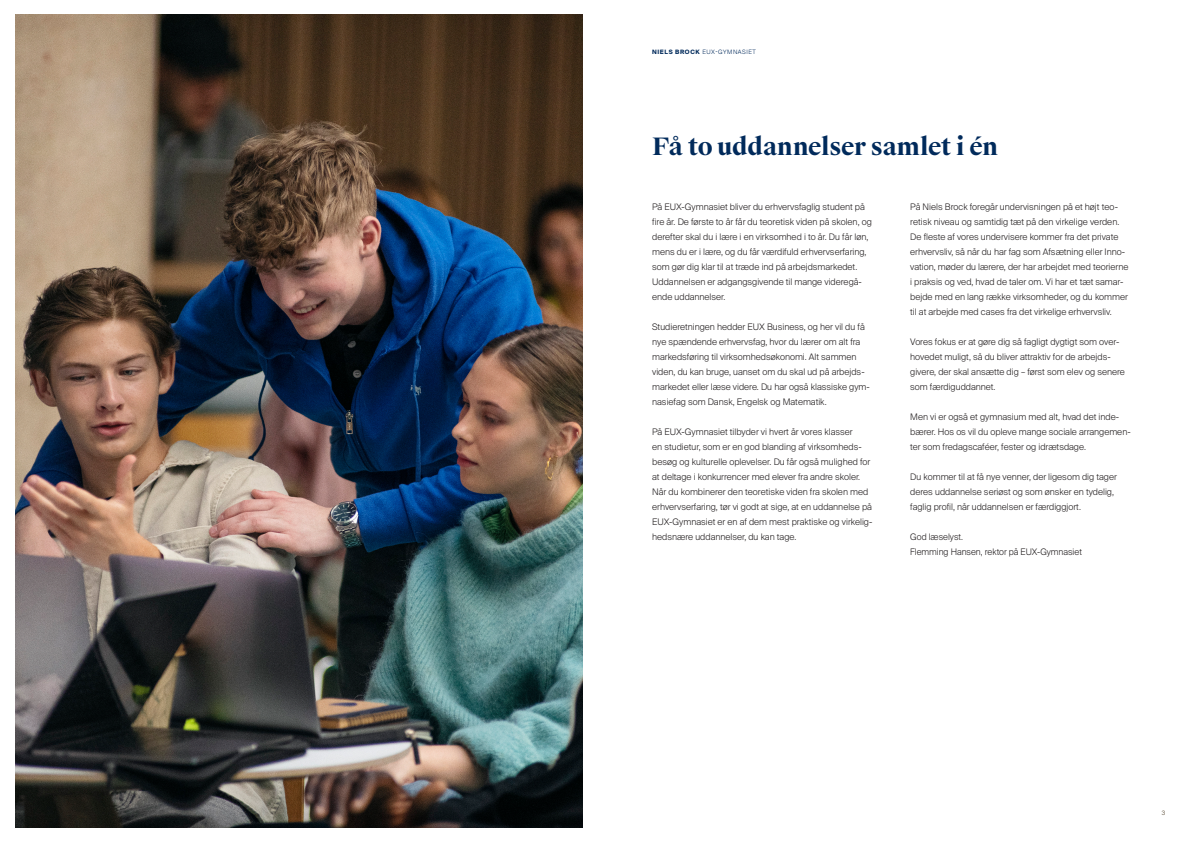
<style>
.page{position:relative;width:1191px;height:842px;background:#fff}
.page>*{position:absolute;margin:0;border:0;box-sizing:border-box;transform-origin:0 0}
.overskrift{font:700 24px "Suisse Works";letter-spacing:-.015em;color:#002a5b}
.brød{font:300 9px/15px "Suisse Intl";color:#231f20}
.Brød{font:300 9px "Suisse Intl";color:#231f20}
.t1{font:300 6px "Suisse Intl";letter-spacing:.1em;color:#002a5b}
.t2{font:300 6px "Suisse Intl";color:#564630}
.s1{font-weight:700}
</style>
<div class="page">
<img style="left:16px;top:14px;width:567px;height:814px">
<p class="t1" style="left:652px;top:49px;width:105px"><span class="s1">NIELS BROCK</span> EUX-GYMNASIET</p>
<p class="overskrift" style="left:652px;top:132px;width:347px">Få to uddannelser samlet i én</p>
<p class="brød" style="left:652px;top:199px;width:221px">På EUX-Gymnasiet bliver du erhvervsfaglig student på fire år. De første to år får du teoretisk viden på skolen, og derefter skal du i lære i en virksomhed i to år. Du får løn, mens du er i lære, og du får værdifuld erhvervserfaring, som gør dig klar til at træde ind på arbejdsmarkedet.<br>Uddannelsen er adgangsgivende til mange videregå&shy;ende uddannelser.</p>
<p class="brød" style="left:652px;top:319px;width:219px">Studieretningen hedder EUX Business, og her vil du få nye spændende erhvervsfag, hvor du lærer om alt fra markedsføring til virksomhedsøkonomi. Alt sammen viden, du kan bruge, uanset om du skal ud på arbejds&shy;markedet eller læse videre. Du har også klassiske gym&shy;nasiefag som Dansk, Engelsk og Matematik.</p>
<p class="brød" style="left:652px;top:424px;width:222px">På EUX-Gymnasiet tilbyder vi hvert år vores klasser<br>en studietur, som er en god blanding af virksomheds&shy;besøg og kulturelle oplevelser. Du får også mulighed for at deltage i konkurrencer med elever fra andre skoler.<br>Når du kombinerer den teoretiske viden fra skolen med erhvervserfaring, tør vi godt at sige, at en uddannelse på EUX-Gymnasiet er en af dem mest praktiske og virkelig&shy;hedsnære uddannelser, du kan tage.</p>
<p class="brød" style="left:910px;top:199px;width:220px">På Niels Brock foregår undervisningen på et højt teo&shy;retisk niveau og samtidig tæt på den virkelige verden.<br>De fleste af vores undervisere kommer fra det private erhvervsliv, så når du har fag som Afsætning eller Inno&shy;vation, møder du lærere, der har arbejdet med teorierne i praksis og ved, hvad de taler om. Vi har et tæt samar&shy;bejde med en lang række virksomheder, og du kommer til at arbejde med cases fra det virkelige erhvervsliv.</p>
<p class="brød" style="left:910px;top:334px;width:210px">Vores fokus er at gøre dig så fagligt dygtigt som over&shy;hovedet muligt, så du bliver attraktiv for de arbejds-</p>
<p class="brød" style="left:910px;top:364px;width:216px">givere, der skal ansætte dig – først som elev og senere som færdiguddannet.</p>
<p class="brød" style="left:910px;top:409px;width:222px">Men vi er også et gymnasium med alt, hvad det inde&shy;bærer. Hos os vil du opleve mange sociale arrangemen&shy;ter som fredagscaféer, fester og idrætsdage.</p>
<p class="brød" style="left:910px;top:469px;width:208px">Du kommer til at få nye venner, der ligesom dig tager deres uddannelse seriøst og som ønsker en tydelig, faglig profil, når uddannelsen er færdiggjort.</p>
<p class="Brød" style="left:910px;top:531px;width:54px">God læselyst.</p>
<p class="Brød" style="left:910px;top:546px;width:173px">Flemming Hansen, rektor på EUX-Gymnasiet</p>
<p class="t2" style="left:1162px;top:810px;width:5px">3</p>
</div>
